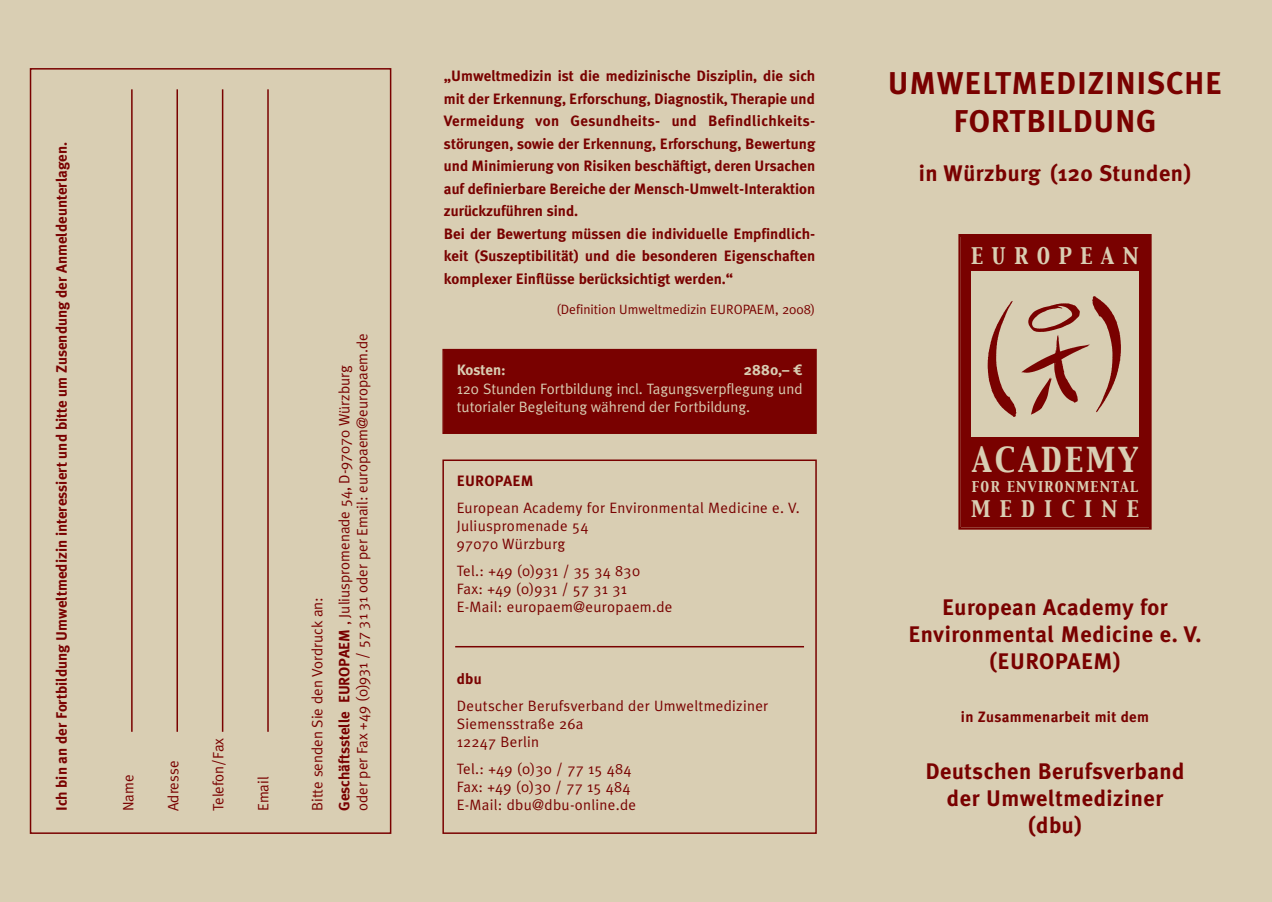
<style>
.page{position:relative;width:1272px;height:902px;background:#fff}
.page>*{position:absolute;margin:0;border:0;box-sizing:border-box;transform-origin:0 0}
.t1{font:700 31.5px/37.8px "Meta Plus";letter-spacing:.02em;color:#790100;text-align:center}
.t2{font:30.3px "Capitals";letter-spacing:.1em;color:#d9ceb3}
.t3{font:700 22.5px/27px "Meta Plus";letter-spacing:.02em;color:#790100;text-align:center}
.t4{font:20.1px "Capitals";letter-spacing:.42em;color:#d9ceb3}
.t5{font:20.1px "Capitals";letter-spacing:.46em;color:#d9ceb3}
.t6{font:700 15px/22.5px "Meta Plus";color:#790100}
.t7{font:15px/18px "Meta Plus Normal";letter-spacing:.02em;color:#790100}
.t8{font:15px/27px "Meta Plus Normal";color:#790100}
.t9{font:15px/18px "Meta Plus Normal";color:#d9ceb3}
.t10{font:700 15px "Meta Plus";letter-spacing:.02em;color:#790100}
.t11{font:700 15px "Meta Plus";color:#d9ceb3}
.t12{font:13.5px "Meta Plus Normal";color:#790100}
.t13{font:13.05px "Capitals";letter-spacing:.1em;color:#d9ceb3}
.s1{font-family:"Meta Plus";font-weight:700}
.s2{font-family:"Meta"}
</style>
<div class="page">
<div style="left:0;top:0;width:1271px;height:901px;background:#d9ceb3"></div>
<div style="left:960px;top:236px;width:189px;height:291px;background:#790100"></div>
<div style="left:958px;top:234px;width:193px;height:295px;border:2px solid #790100"></div>
<img style="left:971px;top:272px;width:167px;height:165px">
<div style="left:444px;top:350px;width:371px;height:82px;background:#790100"></div>
<div style="left:442px;top:349px;width:374px;height:85px;border:2px solid #790100"></div>
<div style="left:442px;top:459px;width:374px;height:374px;border:2px solid #790100"></div>
<hr style="left:455px;top:646px;width:349px;height:1px;background:#790100">
<div style="left:30px;top:68px;width:361px;height:765px;border:2px solid #790100"></div>
<hr style="left:131px;top:89px;width:2px;height:642px;background:#790100">
<hr style="left:176px;top:89px;width:2px;height:642px;background:#790100">
<hr style="left:222px;top:89px;width:1px;height:642px;background:#790100">
<hr style="left:267px;top:89px;width:2px;height:642px;background:#790100">
<p class="t6" style="left:50px;top:811px;width:670px;rotate:-90deg">Ich bin an der Fortbildung Umweltmedizin interessiert und bitte um Zusendung der Anmeldeunterlagen.</p>
<p class="t7" style="left:119px;top:811px;width:38px;rotate:-90deg">Name</p>
<p class="t8" style="left:160px;top:811px;width:52px;rotate:-90deg">Adresse</p>
<p class="t8" style="left:205px;top:811px;width:75px;rotate:-90deg">Telefon/Fax</p>
<p class="t7" style="left:254px;top:811px;width:36px;rotate:-90deg">Email</p>
<p class="t8" style="left:349px;top:811px;width:479px;rotate:-90deg">oder per Fax +49 (0)931 / 57 31 31 oder per Email: europaem@europaem.de</p>
<p class="t8" style="left:304px;top:811px;width:447px;rotate:-90deg">Bitte senden Sie den Vordruck an:<br><span class="s1">Geschäftsstelle EUROPAEM</span> , Juliuspromenade 54, D-97070 Würzburg</p>
<p class="t6" style="left:444px;top:65px;width:373px">„Umweltmedizin ist die medizinische Disziplin, die sich mit der Erkennung, Erforschung, Diagnostik, Therapie und Vermeidung von Gesundheits- und Befindlichkeits&shy;störungen, sowie der Erkennung, Erforschung, Bewertung und Minimierung von Risiken beschäftigt, deren Ursachen auf definierbare Bereiche der Mensch-Umwelt-Interaktion zurückzuführen sind.<br>Bei der Bewertung müssen die individuelle Empfindlich&shy;keit (Suszeptibilität) und die besonderen Eigenschaften komplexer Einflüsse berücksichtigt werden.“</p>
<p class="t12" style="left:556px;top:301px;width:260px">(Definition Umweltmedizin EUROPAEM, 2008)</p>
<p class="t11" style="left:456px;top:361px;width:51px">Kosten:</p>
<p class="t11" style="left:743px;top:361px;width:60px">2880,– <span class="s2">€</span></p>
<p class="t9" style="left:456px;top:379px;width:347px">120 Stunden Fortbildung incl. Tagungsverpflegung und tutorialer Begleitung während der Fortbildung.</p>
<p class="t10" style="left:456px;top:471px;width:78px">EUROPAEM</p>
<p class="t7" style="left:456px;top:498px;width:344px">European Academy for Environmental Medicine e. V.<br>Juliuspromenade 54<br>97070 Würzburg</p>
<p class="t7" style="left:456px;top:561px;width:217px">Tel.: +49 (0)931 / 35 34 830<br>Fax: +49 (0)931 / 57 31 31<br>E-Mail: europaem@europaem.de</p>
<p class="t6" style="left:456px;top:667px;width:27px">dbu</p>
<p class="t7" style="left:456px;top:696px;width:313px">Deutscher Berufsverband der Umweltmediziner<br>Siemensstraße 26a<br>12247 Berlin</p>
<p class="t7" style="left:456px;top:759px;width:176px">Tel.: +49 (0)30 / 77 15 484<br>Fax: +49 (0)30 / 77 15 484</p>
<p class="t7" style="left:456px;top:795px;width:181px">E-Mail: dbu@dbu-online.de</p>
<h1 class="t1" style="left:887px;top:65px;width:336px">UMWELTMEDIZINISCHE<br>FORTBILDUNG</h1>
<h3 class="t3" style="left:918px;top:160px;width:274px">in Würzburg (120 Stunden)</h3>
<h3 class="t4" style="left:971px;top:246px;width:169px">EUROPEAN</h3>
<h2 class="t2" style="left:971px;top:444px;width:168px">ACADEMY</h2>
<p class="t13" style="left:971px;top:479px;width:168px">FOR ENVIRONMENTAL</p>
<h3 class="t5" style="left:971px;top:498px;width:169px">MEDICINE</h3>
<h3 class="t3" style="left:908px;top:593px;width:295px">European Academy for<br>Environmental Medicine e. V. (EUROPAEM)</h3>
<p class="t10" style="left:960px;top:708px;width:190px">in Zusammenarbeit mit dem</p>
<h3 class="t3" style="left:925px;top:757px;width:261px">Deutschen Berufsverband der Umweltmediziner (dbu)</h3>
</div>
